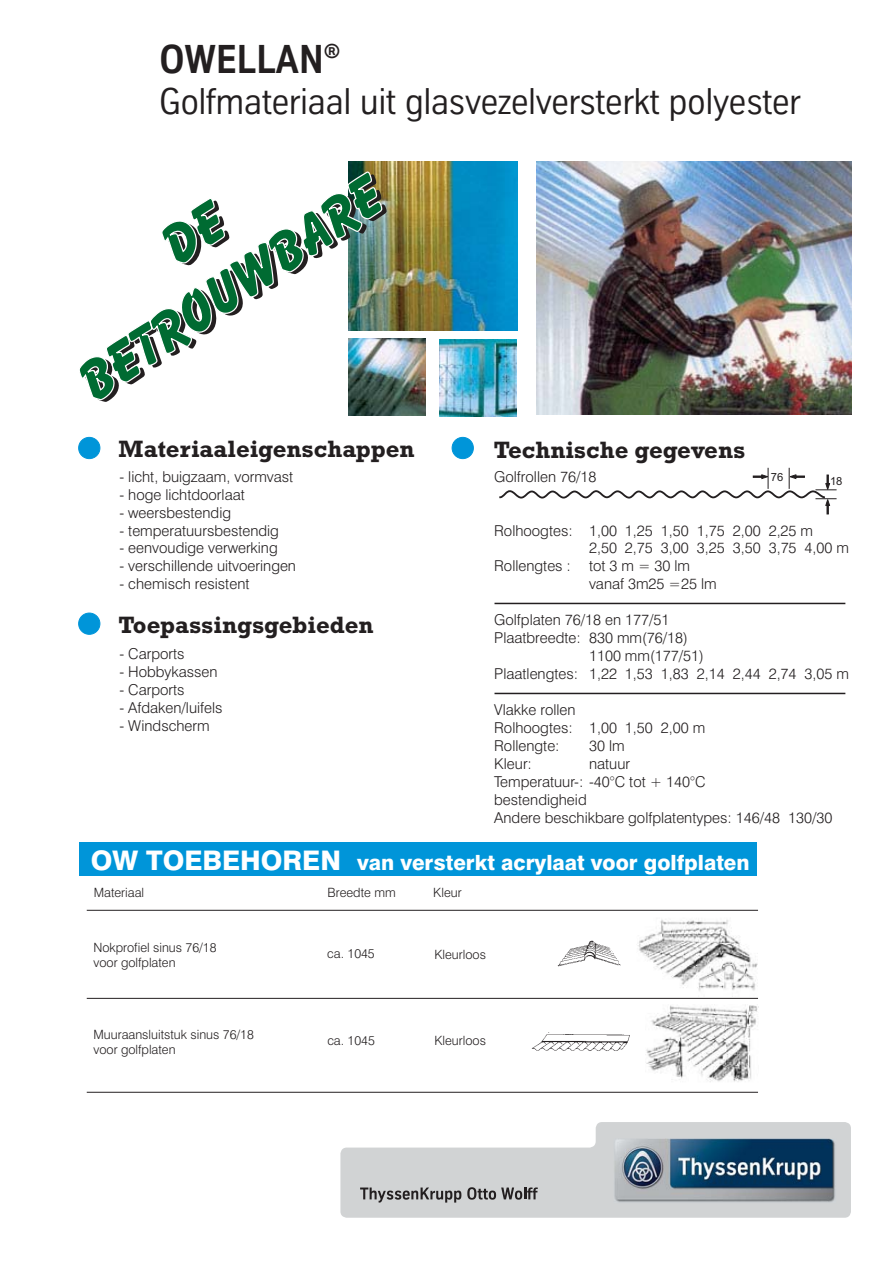
<style>
.page{position:relative;width:893px;height:1263px;background:#fff}
.page>*{position:absolute;margin:0;border:0;box-sizing:border-box;transform-origin:0 0}
.t1{font:60.9px/66.3px "Balloon EF Extra Bold Extra Bold+SQPKIM";color:#006b32;text-align:center}
.t2{font:700 39px "TK Type";color:#231f20}
.t3{font:36px "TK Type";color:#231f20}
.t4{font:24px "Rockwell Bold+ZNSSFL";color:#231f20}
.t5{font:21px "Swiss 721 BT Heavy+DJZXDE";color:#fff}
.t6{font:15px/18px "Swiss 721 BT Light+SVWDBL";color:#231f20}
.t7{font:12.75px/15.3px "Swiss 721 BT Light+SVWDBL";color:#231f20}
.t8{font:11.25px "Arial MT+IWQMWX";color:#231f20}
.s1{font-size:27px}
</style>
<div class="page">
<div style="left:79px;top:437px;width:21px;height:22px;background:#0095d9;border-radius:50%"></div>
<div style="left:78px;top:437px;width:22px;height:22px;border:1px solid #0095d9;border-radius:50%"></div>
<div style="left:79px;top:613px;width:21px;height:21px;background:#0095d9;border-radius:50%"></div>
<div style="left:78px;top:613px;width:22px;height:21px;border:1px solid #0095d9;border-radius:50%"></div>
<div style="left:452px;top:437px;width:21px;height:22px;background:#0095d9;border-radius:50%"></div>
<div style="left:452px;top:437px;width:21px;height:22px;border:1px solid #0095d9;border-radius:50%"></div>
<img style="left:348px;top:162px;width:169px;height:168px">
<img style="left:536px;top:162px;width:315px;height:253px">
<img style="left:531px;top:1032px;width:99px;height:19px">
<div style="left:79px;top:842px;width:677px;height:33px;background:#0095d9"></div>
<img style="left:638px;top:919px;width:119px;height:72px">
<hr style="left:87px;top:910px;width:671px;height:1px;background:#231f20">
<hr style="left:87px;top:998px;width:671px;height:1px;background:#231f20">
<hr style="left:87px;top:1092px;width:671px;height:1px;background:#231f20">
<img style="left:557px;top:940px;width:64px;height:27px">
<img style="left:646px;top:1005px;width:113px;height:77px">
<img style="left:440px;top:339px;width:77px;height:77px">
<img style="left:349px;top:339px;width:77px;height:77px">
<svg style="left:499px;top:468px;width:337px;height:46px"></svg>
<hr style="left:494px;top:603px;width:351px;height:1px;background:#231f20">
<hr style="left:494px;top:693px;width:351px;height:1px;background:#231f20">
<svg style="left:340px;top:1122px;width:510px;height:96px;fill:#d1d3d4"></svg>
<img style="left:613px;top:1138px;width:223px;height:65px">
<svg style="left:360px;top:1188px;width:101px;height:15px"></svg>
<svg style="left:467px;top:1187px;width:70px;height:13px"></svg>
<h2 class="t2" style="left:159px;top:45px;width:182px">OWELLAN<sup>®</sup></h2>
<h3 class="t3" style="left:159px;top:88px;width:643px">Golfmateriaal uit glasvezelversterkt polyester</h3>
<h1 class="t1" style="left:28px;top:304px;width:355px;rotate:-34deg">De<br>Betrouwbare</h1>
<h3 class="t4" style="left:119px;top:441px;width:297px">Materiaaleigenschappen</h3>
<p class="t6" style="left:119px;top:469px;width:175px">- licht, buigzaam, vormvast</p>
<p class="t6" style="left:119px;top:487px;width:127px">- hoge lichtdoorlaat</p>
<p class="t6" style="left:119px;top:505px;width:113px">- weersbestendig</p>
<p class="t6" style="left:119px;top:523px;width:161px">- temperatuursbestendig</p>
<p class="t6" style="left:119px;top:541px;width:160px">- eenvoudige verwerking</p>
<p class="t6" style="left:119px;top:559px;width:178px">- verschillende uitvoeringen</p>
<p class="t6" style="left:119px;top:577px;width:132px">- chemisch resistent</p>
<h3 class="t4" style="left:119px;top:616px;width:256px">Toepassingsgebieden</h3>
<p class="t6" style="left:119px;top:646px;width:67px">- Carports</p>
<p class="t6" style="left:119px;top:664px;width:100px">- Hobbykassen</p>
<p class="t6" style="left:119px;top:682px;width:67px">- Carports</p>
<p class="t6" style="left:119px;top:700px;width:105px">- Afdaken/luifels</p>
<p class="t6" style="left:119px;top:718px;width:92px">- Windscherm</p>
<h3 class="t4" style="left:494px;top:441px;width:253px">Technische gegevens</h3>
<p class="t6" style="left:494px;top:469px;width:104px">Golfrollen 76/18</p>
<p class="t8" style="left:770px;top:471px;width:14px">76</p>
<p class="t8" style="left:830px;top:475px;width:14px">18</p>
<p class="t6" style="left:494px;top:523px;width:320px">Rolhoogtes: 1,00 1,25 1,50 1,75 2,00 2,25 m</p>
<p class="t6" style="left:589px;top:541px;width:261px">2,50 2,75 3,00 3,25 3,50 3,75 4,00 m</p>
<p class="t6" style="left:494px;top:559px;width:197px">Rollengtes : tot 3 m = 30 lm</p>
<p class="t6" style="left:589px;top:577px;width:129px">vanaf 3m25 =25 lm</p>
<p class="t6" style="left:494px;top:613px;width:177px">Golfplaten 76/18 en 177/51</p>
<p class="t6" style="left:494px;top:631px;width:195px">Plaatbreedte: 830 mm(76/18)</p>
<p class="t6" style="left:589px;top:649px;width:116px">1100 mm(177/51)</p>
<p class="t6" style="left:494px;top:667px;width:356px">Plaatlengtes: 1,22 1,53 1,83 2,14 2,44 2,74 3,05 m</p>
<p class="t6" style="left:494px;top:703px;width:212px">Vlakke rollen<br>Rolhoogtes: 1,00 1,50 2,00 m<br>Rollengte:</p>
<p class="t6" style="left:589px;top:738px;width:37px">30 lm</p>
<p class="t6" style="left:494px;top:756px;width:39px">Kleur:</p>
<p class="t6" style="left:494px;top:756px;width:339px;text-indent:95px">natuur<br>Temperatuur-: -40°C tot + 140°C<br>bestendigheid<br>Andere beschikbare golfplatentypes: 146/48 130/30</p>
<h3 class="t5" style="left:91px;top:851px;width:660px"><span class="s1">OW TOEBEHOREN</span> van versterkt acrylaat voor golfplaten</h3>
<p class="t7" style="left:94px;top:886px;width:52px">Materiaal</p>
<p class="t7" style="left:327px;top:886px;width:70px">Breedte mm</p>
<p class="t7" style="left:433px;top:886px;width:30px">Kleur</p>
<p class="t7" style="left:93px;top:941px;width:124px">Nokprofiel sinus 76/18 voor golfplaten</p>
<p class="t7" style="left:93px;top:1028px;width:162px">Muuraansluitstuk sinus 76/18 voor golfplaten</p>
<p class="t7" style="left:327px;top:948px;width:49px">ca. 1045</p>
<p class="t7" style="left:327px;top:1034px;width:49px">ca. 1045</p>
<p class="t7" style="left:434px;top:948px;width:53px">Kleurloos</p>
<p class="t7" style="left:434px;top:1034px;width:53px">Kleurloos</p>
</div>
